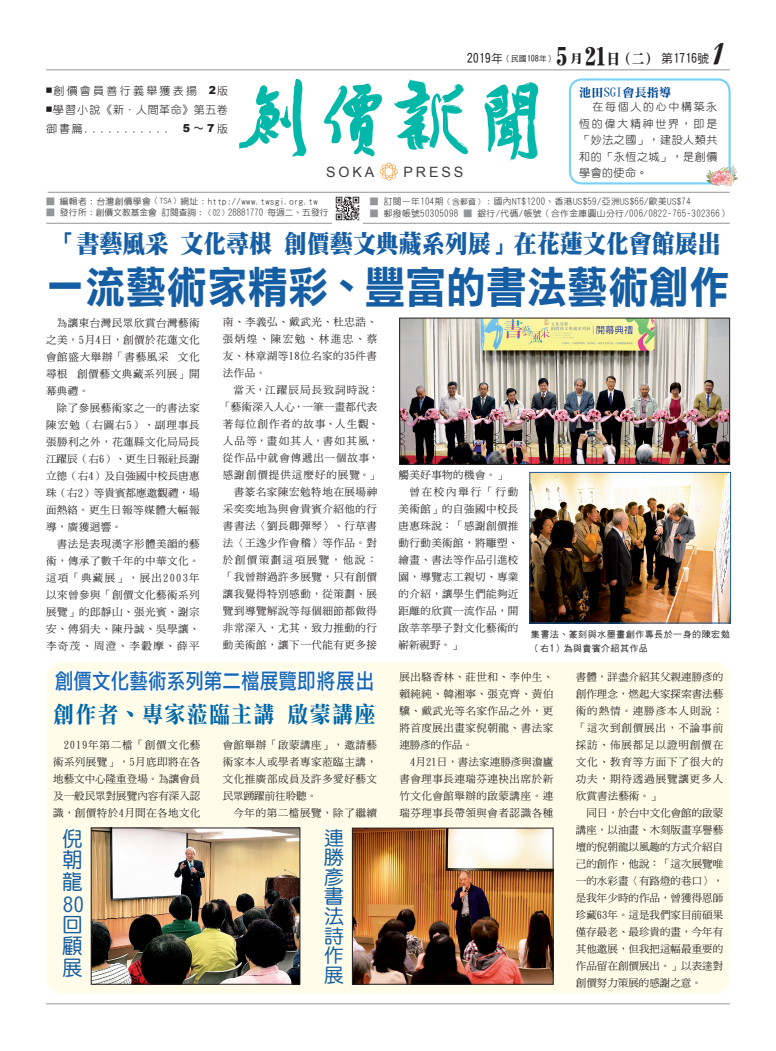
<style>
.page{position:relative;width:776px;height:1051px;background:#fff}
.page>*{position:absolute;margin:0;border:0;box-sizing:border-box;transform-origin:0 0}
.t1{font:43.6px "DF Li Hei Bd WIN BF";letter-spacing:.005em;color:#165ea4;scale:.93 1}
.t2{font:30px "Script MT Bold";color:#231f20}
.t3{font:25.1px "DF Ming UB HK BF";color:#165ea4;scale:.92 1}
.t4{font:22.9px "DF Li Song Bd WIN BF";letter-spacing:.06em;color:#0067aa;scale:.92 1}
.t5{font:21.3px "Li Gothic Med";letter-spacing:.01em;color:#1768b4;scale:.87 1}
.t6{font:21.2px "DF Yuan W5 WIN BF";color:#165ea4}
.t7{font:21px/21.4px "DF Yuan W5 WIN BF";color:#165ea4;text-align:justify}
.t8{font:19.6px/19.6px "DF Yuan W5 WIN BF";color:#165ea4;text-align:justify;scale:1.04 1}
.t9{font:14.2px "Arial";letter-spacing:.2em;color:#3e3e3f}
.t10{font:12px "DF Hei Md HK BF";color:#231f20}
.t11{font:12px "DF Li Song Bd WIN BF";letter-spacing:.02em;color:#014892}
.t12{font:11px/16.5px "DF Yuan Lt HK BF";letter-spacing:.15em;color:#231f20;text-align:justify}
.t13{font:11px/19px "DF Yuan Lt HK BF";letter-spacing:.08em;color:#231f20}
.t14{font:11px "DF Yuan Lt HK BF";letter-spacing:.205em;color:#231f20}
.t15{font:10.5px/17px "DF Ming Md HK BF";letter-spacing:.05em;color:#231f20;text-align:justify}
.t16{font:10.5px "DF Ming Md HK BF";letter-spacing:.175em;color:#231f20}
.t17{font:9px/14.3px "DF Hei Md HK BF";letter-spacing:.055em;color:#231f20}
.t18{font:8.7px "DF Yuan Lt HK BF";letter-spacing:.05em;color:#231f20}
.t19{font:8.7px "DF Yuan Lt HK BF";color:#231f20}
.t20{font:8px "DF Hei Md HK BF";color:#231f20}
.s1{font-size:12px}
.s2{font-family:"DF Ming UB HK BF";font-size:23.6px}
.s3{font-family:"DF Ming UB HK BF"}
.s4{font-family:"DF Ming UB HK BF";font-size:14.4px}
.s5{font-size:6px}
.s6{font-family:"Arial";font-weight:900}
.s7{font-family:"Li Hei Pro"}
.s8{color:#939598}
.s9{font-size:7.7px}
</style>
<div class="page">
<hr style="left:46px;top:1003px;width:683px;height:1px;background:#939598">
<div style="left:569px;top:78px;width:161px;height:106px;border:2px solid #79d2f6;border-radius:12px"></div>
<hr style="left:46px;top:223px;width:683px;height:1px;background:#939598">
<img style="left:235px;top:70px;width:308px;height:93px">
<svg style="left:379px;top:163px;width:19px;height:17px"></svg>
<hr style="left:46px;top:69px;width:683px;height:1px;background:#939598">
<hr style="left:48px;top:192px;width:681px;height:1px;background:#939598">
<img style="left:335px;top:196px;width:25px;height:17px">
<img style="left:704px;top:157px;width:35px;height:30px">
<div style="left:47px;top:662px;width:682px;height:331px;background:#fffde9"></div>
<svg style="left:49px;top:665px;width:175px;height:56px"></svg>
<div style="left:222px;top:684px;width:19px;height:6px;border:3px solid #fff"></div>
<svg style="left:239px;top:662px;width:136px;height:34px"></svg>
<img style="left:401px;top:320px;width:326px;height:142px">
<div style="left:399px;top:318px;width:330px;height:146px;border:1px solid #231f20"></div>
<svg style="left:61px;top:213px;width:670px;height:105px"></svg>
<img style="left:93px;top:830px;width:205px;height:152px">
<div style="left:91px;top:828px;width:209px;height:156px;border:1px solid #231f20"></div>
<img style="left:354px;top:830px;width:197px;height:152px">
<div style="left:352px;top:828px;width:201px;height:156px;border:1px solid #231f20"></div>
<img style="left:531px;top:474px;width:197px;height:147px">
<div style="left:529px;top:472px;width:201px;height:151px;border:1px solid #165ea4"></div>
<h2 class="t2" style="left:712px;top:35px;width:13px">1</h2>
<p class="t12" style="left:579px;top:99px;width:140px;text-indent:13px">在每個人的心中構築永恆的偉大精神世界，即是「妙法之國」，建設人類共和的「永恆之城」，是創價學會的使命。</p>
<p class="t20" style="left:466px;top:55px;width:89px"><span class="s1">2019年</span>（民國108年）</p>
<p class="t10" style="left:555px;top:53px;width:155px"><span class="s2">5</span> <span class="s3">月</span> <span class="s2">21</span><span class="s4">日（二）</span>第1716號</p>
<p class="t14" style="left:46px;top:85px;width:183px"><span class="s5">■</span>創價會員善行義舉獲表揚 <span class="s6">2</span>版</p>
<p class="t11" style="left:579px;top:86px;width:93px">池田SGI會長指導</p>
<p class="t13" style="left:46px;top:100px;width:183px"><span class="s5">■</span>學習小說《新．人間革命》第五卷御書篇........... <span class="s6">5</span><span class="s7">～</span><span class="s6">7</span>版</p>
<h3 class="t9" style="left:326px;top:163px;width:50px">SOKA</h3>
<h3 class="t9" style="left:403px;top:163px;width:61px">PRESS</h3>
<p class="t18" style="left:370px;top:197px;width:322px"><span class="s8">■</span> 訂閱一年104期<span class="s9">（含郵資）</span>：國內NT$1200、香港US$59/亞洲US$66/歐美US$74</p>
<p class="t18" style="left:370px;top:208px;width:361px"><span class="s8">■</span> 郵撥帳號50305098 <span class="s8">■</span> 銀行/代碼/帳號（合作金庫圓山分行/006/0822-765-302366）</p>
<p class="t18" style="left:46px;top:197px;width:273px"><span class="s8">■</span> 編輯者：台灣創價學會<span class="s9">（TSA）</span>網址：http://www.twsgi.org.tw</p>
<p class="t19" style="left:46px;top:208px;width:284px"><span class="s8">■</span> 發行所：創價文教基金會 訂閱查詢：<span class="s9">（02）</span>28881770 每週二、五發行</p>
<h3 class="t3" style="left:54px;top:231px;width:727px">「書藝風采 文化尋根 創價藝文典藏系列展」在花蓮文化會館展出</h3>
<h1 class="t1" style="left:45px;top:265px;width:737px">一流藝術家精彩、豐富的書法藝術創作</h1>
<p class="t15" style="left:46px;top:314px;width:155px;text-indent:11px">為讓東台灣民眾欣賞台灣藝術之美，5月4日，創價於花蓮文化會館盛大舉辦「書藝風采 文化尋根 創價藝文典藏系列展」開幕典禮。</p>
<p class="t15" style="left:46px;top:399px;width:155px;text-indent:11px">除了參展藝術家之一的書法家陳宏勉（右圖右5）、副理事長張勝利之外，花蓮縣文化局局長江躍辰（右6）、更生日報社長謝立德（右4）及自強國中校長唐惠珠（右2）等貴賓都應邀觀禮，場面熱絡。更生日報等媒體大幅報導，廣獲迴響。</p>
<p class="t15" style="left:46px;top:535px;width:155px;text-indent:11px">書法是表現漢字形體美韻的藝術，傳承了數千年的中華文化。這項「典藏展」，展出2003年以來曾參與「創價文化藝術系列展覽」的郎靜山、張光賓、謝宗安、傅狷夫、陳丹誠、吳學讓、李奇茂、周澄、李轂摩、薛平</p>
<p class="t15" style="left:223px;top:313px;width:156px">南、李義弘、戴武光、杜忠誥、張炳煌、陳宏勉、林進忠、蔡友、林章湖等18位名家的35件書法作品。</p>
<p class="t15" style="left:221px;top:381px;width:160px;text-align:right">當天，江躍辰局長致詞時說：「藝術深入人心，一筆一畫都代表著每位創作者的故事、人生觀、人品等，畫如其人，書如其風，從作品中就會傳遞出一個故事，感謝創價提供這麼好的展覽。」書篆名家陳宏勉特地在展場神<br>采奕奕地為與會貴賓介紹他的行書書法〈劉長卿彈琴〉、行草書法〈王逸少作會稽〉等作品。對於創價策劃這項展覽，他說：「我曾辦過許多展覽，只有創價讓我覺得特別感動，從策劃、展覽到導覽解說等每個細節都做得非常深入，尤其，致力推動的行動美術館，讓下一代能有更多接</p>
<h3 class="t5" style="left:55px;top:670px;width:368px">創價文化藝術系列第二檔展覽即將展出</h3>
<h3 class="t4" style="left:53px;top:702px;width:352px">創作者、專家蒞臨主講 啟蒙講座</h3>
<p class="t15" style="left:53px;top:736px;width:149px;text-indent:11px">2019年第二檔「創價文化藝術系列展覽」，5月底即將在各地藝文中心隆重登場。為讓會員及一般民眾對展覽內容有深入認識，創價特於4月間在各地文化</p>
<h3 class="t7" style="left:62px;top:827px;width:21px">倪朝龍</h3>
<h3 class="t6" style="left:63px;top:894px;width:23px">80</h3>
<h3 class="t7" style="left:62px;top:913px;width:21px">回顧展</h3>
<p class="t15" style="left:223px;top:736px;width:156px">會館舉辦「啟蒙講座」，邀請藝術家本人或學者專家蒞臨主講，文化推廣部成員及許多愛好藝文民眾踴躍前往聆聽。</p>
<p class="t15" style="left:233px;top:804px;width:145px">今年的第二檔展覽，除了繼續</p>
<h3 class="t8" style="left:324px;top:828px;width:21px">連勝彥書法詩作展</h3>
<p class="t15" style="left:398px;top:467px;width:110px">觸美好事物的機會。」</p>
<p class="t16" style="left:409px;top:487px;width:111px">曾在校內舉行「行動</p>
<p class="t15" style="left:398px;top:501px;width:121px">美術館」的自強國中校長</p>
<p class="t15" style="left:398px;top:518px;width:121px">唐惠珠說：「感謝創價推</p>
<p class="t15" style="left:398px;top:535px;width:121px">動行動美術館，將雕塑、</p>
<p class="t15" style="left:398px;top:552px;width:121px">繪畫、書法等作品引進校</p>
<p class="t15" style="left:398px;top:569px;width:121px">園，導覽志工親切、專業</p>
<p class="t15" style="left:398px;top:586px;width:121px">的介紹，讓學生們能夠近</p>
<p class="t15" style="left:398px;top:603px;width:121px">距離的欣賞一流作品，開</p>
<p class="t15" style="left:398px;top:620px;width:121px">啟莘莘學子對文化藝術的</p>
<p class="t15" style="left:398px;top:637px;width:65px">嶄新視野。」</p>
<p class="t17" style="left:531px;top:626px;width:200px">集書法、篆刻與水墨畫創作專長於一身的陳宏勉（右1）為與貴賓介紹其作品</p>
<p class="t15" style="left:399px;top:668px;width:155px">展出駱香林、莊世和、李仲生、賴純純、韓湘寧、張克齊、黃伯驥、戴武光等名家作品之外，更將首度展出畫家倪朝龍、書法家連勝彥的作品。</p>
<p class="t15" style="left:399px;top:753px;width:155px;text-indent:11px">4月21日，書法家連勝彥與澹廬書會理事長連瑞芬連袂出席於新竹文化會館舉辦的啟蒙講座。連瑞芬理事長帶領與會者認識各種</p>
<p class="t15" style="left:576px;top:668px;width:149px">書體，詳盡介紹其父親連勝彥的創作理念，燃起大家探索書法藝術的熱情。連勝彥本人則說：「這次到創價展出，不論事前採訪、佈展都足以證明創價在文化、教育等方面下了很大的功夫，期待透過展覽讓更多人欣賞書法藝術。」</p>
<p class="t15" style="left:576px;top:804px;width:149px;text-indent:11px">同日，於台中文化會館的啟蒙講座，以油畫、木刻版畫享譽藝壇的倪朝龍以風趣的方式介紹自己的創作，他說：「這次展覽唯一的水彩畫〈有路燈的巷口〉，是我年少時的作品，曾獲得恩師珍藏63年。這是我們家目前碩果僅存最老、最珍貴的畫，今年有其他邀展，但我把這幅最重要的作品留在創價展出。」以表達對創價努力策展的感謝之意。</p>
</div>
